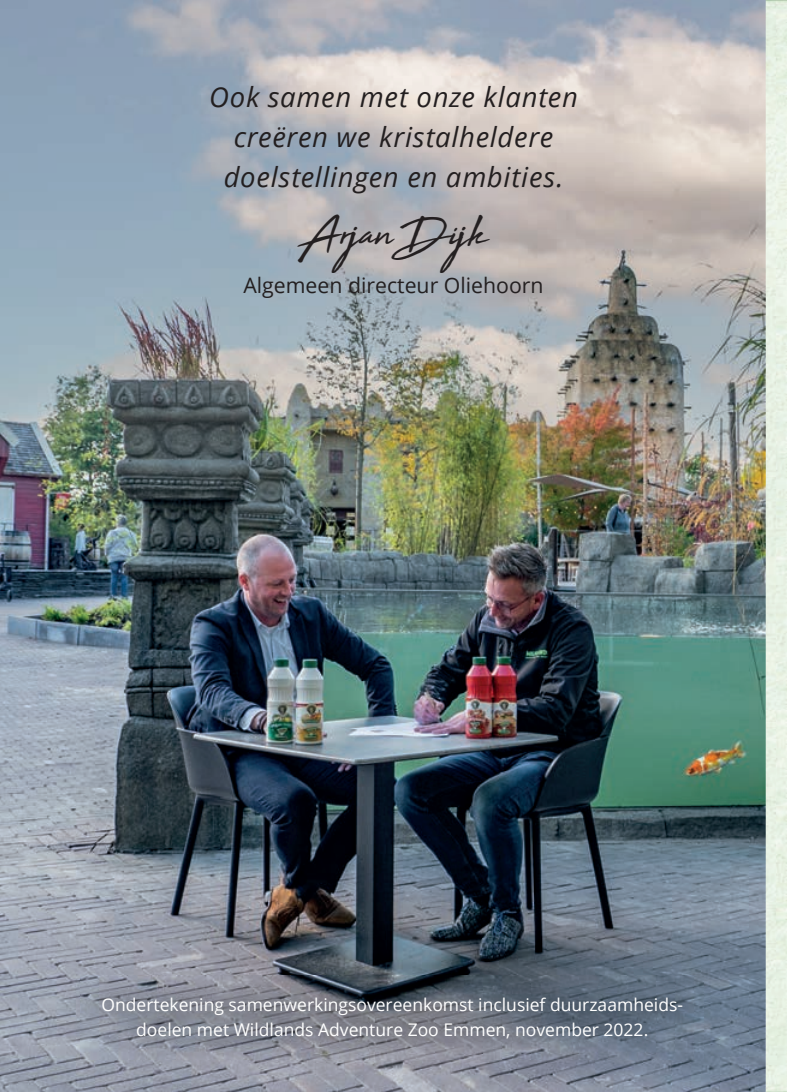
<style>
.page{position:relative;width:787px;height:1092px;background:#fff}
.page>*{position:absolute;margin:0;border:0;box-sizing:border-box;transform-origin:0 0}
.t1{font:47.5px "High Tide";color:#231f20}
.t2{font:italic 27.5px/40px "Open Sans";letter-spacing:.025em;color:#231f20;text-align:center}
.t3{font:21.25px "Open Sans";color:#231f20}
.t4{font:17.5px/25px "Open Sans";color:#fff;text-align:center}
</style>
<div class="page">
<img style="left:765px;top:0;width:22px;height:1007px">
<img style="left:765px;top:1007px;width:22px;height:84px">
<img style="left:0;top:0;width:765px;height:1091px">
<img style="left:80px;top:975px;width:623px;height:84px">
<h2 class="t2" style="left:209px;top:76px;width:370px">Ook samen met onze klanten creëren we kristalheldere doelstellingen en ambities.</h2>
<h1 class="t1" style="left:300px;top:200px;width:189px">Arjan Dijk</h1>
<p class="t3" style="left:243px;top:271px;width:302px">Algemeen directeur Oliehoorn</p>
<p class="t4" style="left:101px;top:991px;width:583px">Ondertekening samenwerkingsovereenkomst inclusief duurzaamheids&shy;doelen met Wildlands Adventure Zoo Emmen, november 2022.</p>
</div>
